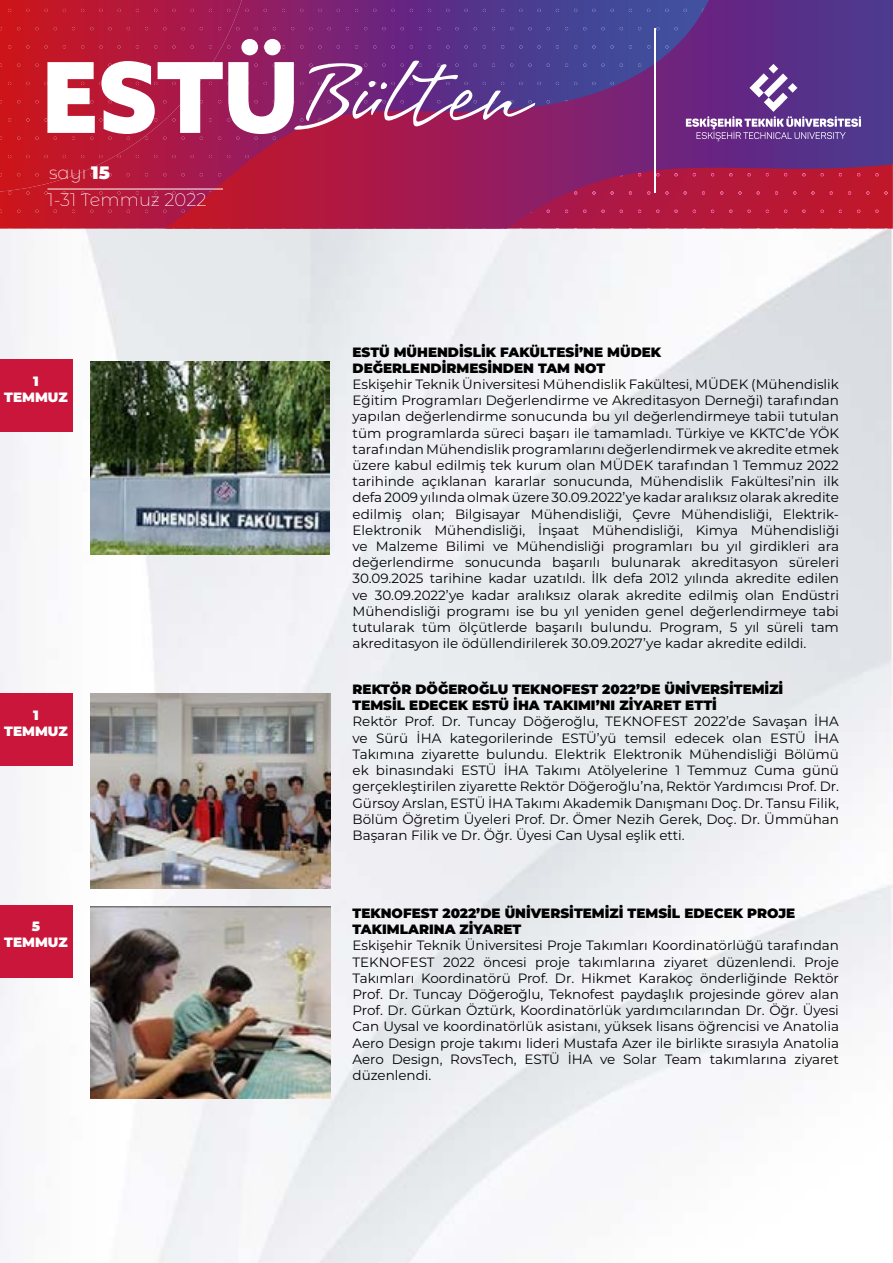
<style>
.page{position:relative;width:893px;height:1263px;background:#fff}
.page>*{position:absolute;margin:0;border:0;box-sizing:border-box;transform-origin:0 0}
.t1{font:200 18px/27.2px "Montserrat Alternates";color:#fff}
.t2{font:13.5px/16.2px "Montserrat";color:#000;text-align:justify}
.t3{font:900 13.5px/16.2px "Montserrat";color:#000}
.t4{font:900 13.5px/16.2px "Montserrat";color:#fff;text-align:center}
.s1{font-weight:900}
</style>
<div class="page">
<img style="left:0;top:229px;width:893px;height:1034px">
<div style="left:0;top:693px;width:72px;height:72px;background:#ca163a"></div>
<div style="left:0;top:905px;width:72px;height:72px;background:#ca163a"></div>
<img style="left:91px;top:693px;width:240px;height:195px">
<img style="left:91px;top:906px;width:240px;height:192px">
<svg style="left:0;top:192px;width:165px;height:37px;background:#bd1a31"></svg>
<svg style="left:35px;top:210px;width:4px;height:3px"></svg>
<svg style="left:108px;top:210px;width:4px;height:3px"></svg>
<svg style="left:165px;top:0;width:728px;height:229px;background:#832668"></svg>
<svg style="left:0;top:0;width:242px;height:192px;background:#b81836"></svg>
<svg style="left:35px;top:173px;width:4px;height:3px"></svg>
<svg style="left:35px;top:137px;width:4px;height:3px"></svg>
<svg style="left:26px;top:118px;width:3px;height:4px"></svg>
<svg style="left:8px;top:118px;width:3px;height:4px"></svg>
<svg style="left:35px;top:100px;width:4px;height:3px"></svg>
<svg style="left:35px;top:64px;width:4px;height:3px"></svg>
<svg style="left:26px;top:45px;width:3px;height:4px"></svg>
<svg style="left:8px;top:45px;width:3px;height:4px"></svg>
<svg style="left:63px;top:45px;width:3px;height:4px"></svg>
<svg style="left:45px;top:45px;width:3px;height:4px"></svg>
<svg style="left:35px;top:27px;width:4px;height:3px"></svg>
<svg style="left:99px;top:45px;width:3px;height:4px"></svg>
<svg style="left:81px;top:45px;width:3px;height:4px"></svg>
<svg style="left:136px;top:45px;width:3px;height:4px"></svg>
<svg style="left:118px;top:45px;width:3px;height:4px"></svg>
<svg style="left:108px;top:27px;width:4px;height:3px"></svg>
<svg style="left:172px;top:45px;width:4px;height:4px"></svg>
<svg style="left:154px;top:45px;width:3px;height:4px"></svg>
<svg style="left:209px;top:45px;width:3px;height:4px"></svg>
<svg style="left:191px;top:45px;width:3px;height:4px"></svg>
<svg style="left:181px;top:27px;width:4px;height:3px"></svg>
<svg style="left:172px;top:9px;width:4px;height:3px"></svg>
<hr style="left:654px;top:28px;width:2px;height:165px;background:#fff">
<svg style="left:684px;top:64px;width:185px;height:77px;background:#714896"></svg>
<svg style="left:45px;top:61px;width:178px;height:79px"></svg>
<svg style="left:227px;top:39px;width:160px;height:101px"></svg>
<svg style="left:382px;top:61px;width:153px;height:65px;background:#804e93"></svg>
<hr style="left:47px;top:189px;width:176px;height:1px;background:#fff">
<div style="left:0;top:360px;width:72px;height:72px;background:#ca163a"></div>
<img style="left:91px;top:361px;width:238px;height:194px">
<h1 class="t1" style="left:47px;top:159px;width:161px">sayı <span class="s1">15<br></span>1-31 Temmuz 2022</h1>
<p class="t4" style="left:4px;top:372px;width:65px">1<br>TEMMUZ</p>
<p class="t4" style="left:4px;top:706px;width:65px">1<br>TEMMUZ</p>
<p class="t4" style="left:4px;top:917px;width:65px">5<br>TEMMUZ</p>
<p class="t3" style="left:352px;top:343px;width:310px">ESTÜ MÜHENDİSLİK FAKÜLTESİ’NE MÜDEK<br>DEĞERLENDİRMESİNDEN TAM NOT</p>
<p class="t2" style="left:352px;top:376px;width:488px">Eskişehir Teknik Üniversitesi Mühendislik Fakültesi, MÜDEK (Mühendislik Eğitim Programları Değerlendirme ve Akreditasyon Derneği) tarafından yapılan değerlendirme sonucunda bu yıl değerlendirmeye tabii tutulan tüm programlarda süreci başarı ile tamamladı. Türkiye ve KKTC’de YÖK tarafından Mühendislik programlarını değerlendirmek ve akredite etmek üzere kabul edilmiş tek kurum olan MÜDEK tarafından 1 Temmuz 2022 tarihinde açıklanan kararlar sonucunda, Mühendislik Fakültesi’nin ilk defa 2009 yılında olmak üzere 30.09.2022’ye kadar aralıksız olarak akredite edilmiş olan; Bilgisayar Mühendisliği, Çevre Mühendisliği, Elektrik-Elektronik Mühendisliği, İnşaat Mühendisliği, Kimya Mühendisliği ve Malzeme Bilimi ve Mühendisliği programları bu yıl girdikleri ara değerlendirme sonucunda başarılı bulunarak akreditasyon süreleri 30.09.2025 tarihine kadar uzatıldı. İlk defa 2012 yılında akredite edilen ve 30.09.2022’ye kadar aralıksız olarak akredite edilmiş olan Endüstri Mühendisliği programı ise bu yıl yeniden genel değerlendirmeye tabi tutularak tüm ölçütlerde başarılı bulundu. Program, 5 yıl süreli tam akreditasyon ile ödüllendirilerek 30.09.2027’ye kadar akredite edildi.</p>
<p class="t3" style="left:352px;top:680px;width:432px">REKTÖR DÖĞEROĞLU TEKNOFEST 2022’DE ÜNİVERSİTEMİZİ<br>TEMSİL EDECEK ESTÜ İHA TAKIMI’NI ZİYARET ETTİ</p>
<p class="t2" style="left:352px;top:713px;width:488px">Rektör Prof. Dr. Tuncay Döğeroğlu, TEKNOFEST 2022’de Savaşan İHA ve Sürü İHA kategorilerinde ESTÜ’yü temsil edecek olan ESTÜ İHA Takımına ziyarette bulundu. Elektrik Elektronik Mühendisliği Bölümü ek binasındaki ESTÜ İHA Takımı Atölyelerine 1 Temmuz Cuma günü gerçekleştirilen ziyarette Rektör Döğeroğlu’na, Rektör Yardımcısı Prof. Dr.<br>Gürsoy Arslan, ESTÜ İHA Takımı Akademik Danışmanı Doç. Dr. Tansu Filik, Bölüm Öğretim Üyeleri Prof. Dr. Ömer Nezih Gerek, Doç. Dr. Ümmühan Başaran Filik ve Dr. Öğr. Üyesi Can Uysal eşlik etti.</p>
<p class="t3" style="left:352px;top:904px;width:444px">TEKNOFEST 2022’DE ÜNİVERSİTEMİZİ TEMSİL EDECEK PROJE<br>TAKIMLARINA ZİYARET</p>
<p class="t2" style="left:352px;top:937px;width:488px">Eskişehir Teknik Üniversitesi Proje Takımları Koordinatörlüğü tarafından TEKNOFEST 2022 öncesi proje takımlarına ziyaret düzenlendi. Proje Takımları Koordinatörü Prof. Dr. Hikmet Karakoç önderliğinde Rektör Prof. Dr. Tuncay Döğeroğlu, Teknofest paydaşlık projesinde görev alan Prof. Dr. Gürkan Öztürk, Koordinatörlük yardımcılarından Dr. Öğr. Üyesi Can Uysal ve koordinatörlük asistanı, yüksek lisans öğrencisi ve Anatolia Aero Design proje takımı lideri Mustafa Azer ile birlikte sırasıyla Anatolia Aero Design, RovsTech, ESTÜ İHA ve Solar Team takımlarına ziyaret düzenlendi.</p>
</div>
